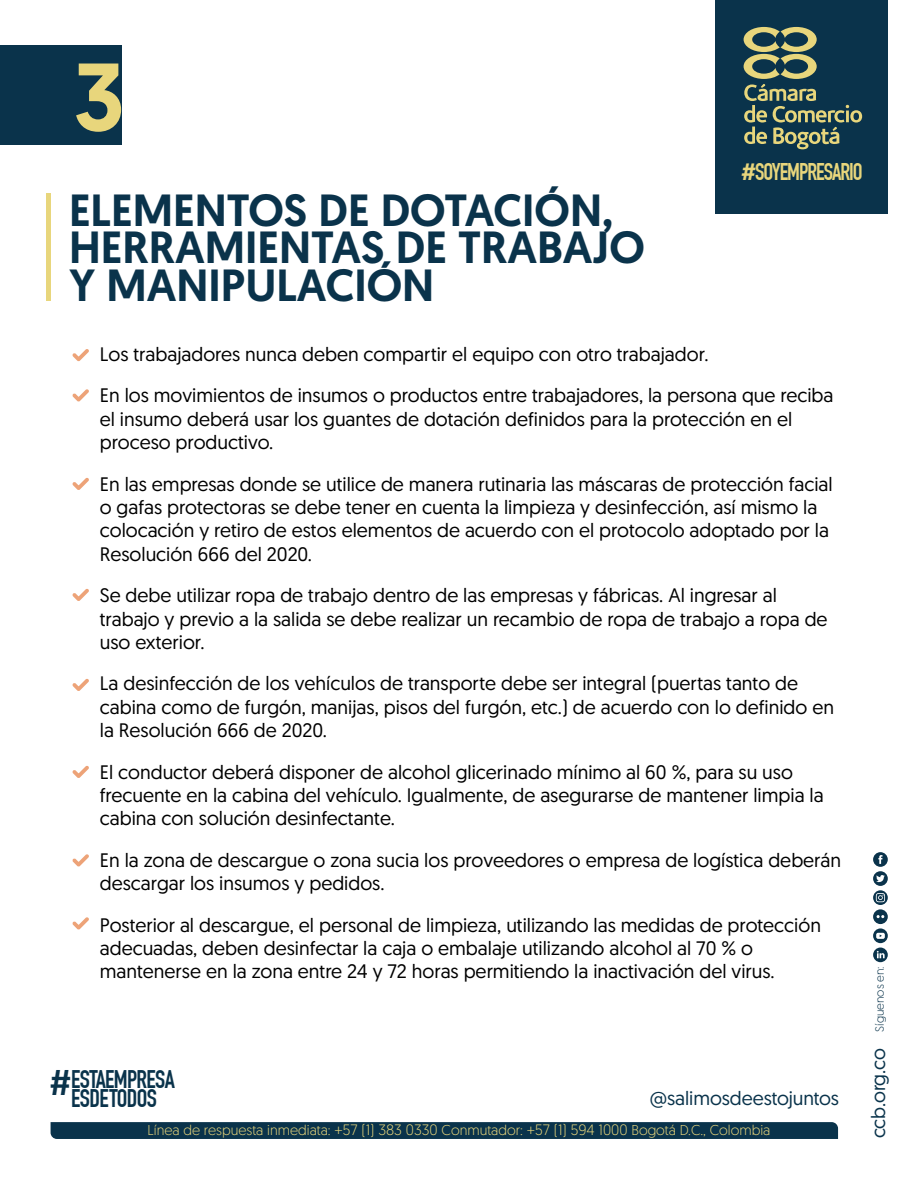
<style>
.page{position:relative;width:918px;height:1188px;background:#fff}
.page>*{position:absolute;margin:0;border:0;box-sizing:border-box;transform-origin:0 0}
.t1{font:500 95.85px "Geomanist";color:#e8d67c}
.t2{font:500 45px/37.5px "Geomanist";color:#0a334b}
.t3{font:700 24.9px/19.5px "DIN Condensed";letter-spacing:-.025em;color:#0a334b;text-align:center}
.t4{font:700 23.7px "DIN Condensed";letter-spacing:-.045em;color:#e8d67c}
.t5{font:19.5px/23.4px "Geomanist";color:#000}
.t6{font:19.5px "Geomanist";letter-spacing:-.005em;color:#0a334b}
.t7{font:300 14.25px "Geomanist";color:#e8d67c}
.t8{font:300 11.85px "Geomanist";color:#0a334b}
.s1{font-family:"Geomanist";font-weight:500}
.s2{font-family:"DIN Pro";font-weight:500;font-size:34.95px}
.s3{font-size:15px}
</style>
<div class="page">
<div style="left:51px;top:1122px;width:787px;height:17px;background:#0a334b"></div>
<svg style="left:873px;top:852px;width:15px;height:110px"></svg>
<div style="left:715px;top:0;width:173px;height:213px;background:#0a334b"></div>
<svg style="left:744px;top:27px;width:118px;height:122px"></svg>
<div style="left:0;top:45px;width:121px;height:100px;background:#0a334b"></div>
<svg style="left:72px;top:349px;width:17px;height:12px"></svg>
<svg style="left:72px;top:389px;width:17px;height:13px"></svg>
<div style="left:46px;top:193px;width:5px;height:107px;background:#e8d67c"></div>
<svg style="left:72px;top:478px;width:17px;height:12px"></svg>
<svg style="left:72px;top:589px;width:17px;height:12px"></svg>
<svg style="left:72px;top:679px;width:17px;height:12px"></svg>
<svg style="left:72px;top:766px;width:17px;height:12px"></svg>
<svg style="left:72px;top:854px;width:17px;height:13px"></svg>
<svg style="left:72px;top:917px;width:17px;height:13px"></svg>
<h1 class="t1" style="left:73px;top:33px;width:53px">3</h1>
<h2 class="t2" style="left:69px;top:191px;width:577px">ELEMENTOS DE DOTACIÓN,<br>HERRAMIENTAS DE TRABAJO<br>Y MANIPULACIÓN</h2>
<p class="t4" style="left:741px;top:157px;width:123px"><span class="s1">#</span>SOYEMPRESARIO</p>
<p class="t5" style="left:100px;top:333px;width:735px;line-height:41.4px">Los trabajadores nunca deben compartir el equipo con otro trabajador.<br>En los movimientos de insumos o productos entre trabajadores, la persona que reciba</p>
<p class="t5" style="left:100px;top:407px;width:694px">el insumo deberá usar los guantes de dotación definidos para la protección en el proceso productivo.</p>
<p class="t5" style="left:100px;top:472px;width:734px">En las empresas donde se utilice de manera rutinaria las máscaras de protección facial o gafas protectoras se debe tener en cuenta la limpieza y desinfección, así mismo la colocación y retiro de estos elementos de acuerdo con el protocolo adoptado por la Resolución 666 del 2020.</p>
<p class="t5" style="left:100px;top:583px;width:729px">Se debe utilizar ropa de trabajo dentro de las empresas y fábricas. Al ingresar al trabajo y previo a la salida se debe realizar un recambio de ropa de trabajo a ropa de uso exterior.</p>
<p class="t5" style="left:100px;top:671px;width:736px">La desinfección de los vehículos de transporte debe ser integral (puertas tanto de cabina como de furgón, manijas, pisos del furgón, etc.) de acuerdo con lo definido en la Resolución 666 de 2020.</p>
<p class="t5" style="left:100px;top:760px;width:725px">El conductor deberá disponer de alcohol glicerinado mínimo al 60 %, para su uso frecuente en la cabina del vehículo. Igualmente, de asegurarse de mantener limpia la cabina con solución desinfectante.</p>
<p class="t5" style="left:100px;top:848px;width:743px">En la zona de descargue o zona sucia los proveedores o empresa de logística deberán descargar los insumos y pedidos.</p>
<p class="t5" style="left:100px;top:913px;width:723px">Posterior al descargue, el personal de limpieza, utilizando las medidas de protección adecuadas, deben desinfectar la caja o embalaje utilizando alcohol al 70 % o mantenerse en la zona entre 24 y 72 horas permitiendo la inactivación del virus.</p>
<p class="t3" style="left:48px;top:1069px;width:128px"><span class="s2">#</span>ESTAEMPRESA<br>ESDETODOS</p>
<p class="t6" style="left:650px;top:1086px;width:191px">@salimosdeestojuntos</p>
<p class="t7" style="left:148px;top:1121px;width:624px">Línea de respuesta inmediata: <span class="s3">+57 (1) 383 0330</span> Conmutador: <span class="s3">+57 (1) 594 1000</span> Bogotá D.C., Colombia</p>
<p class="t8" style="left:872px;top:1032px;width:66px;rotate:-90deg">Síguenos en:</p>
<p class="t6" style="left:866px;top:1138px;width:92px;rotate:-90deg">ccb.org.co</p>
</div>
